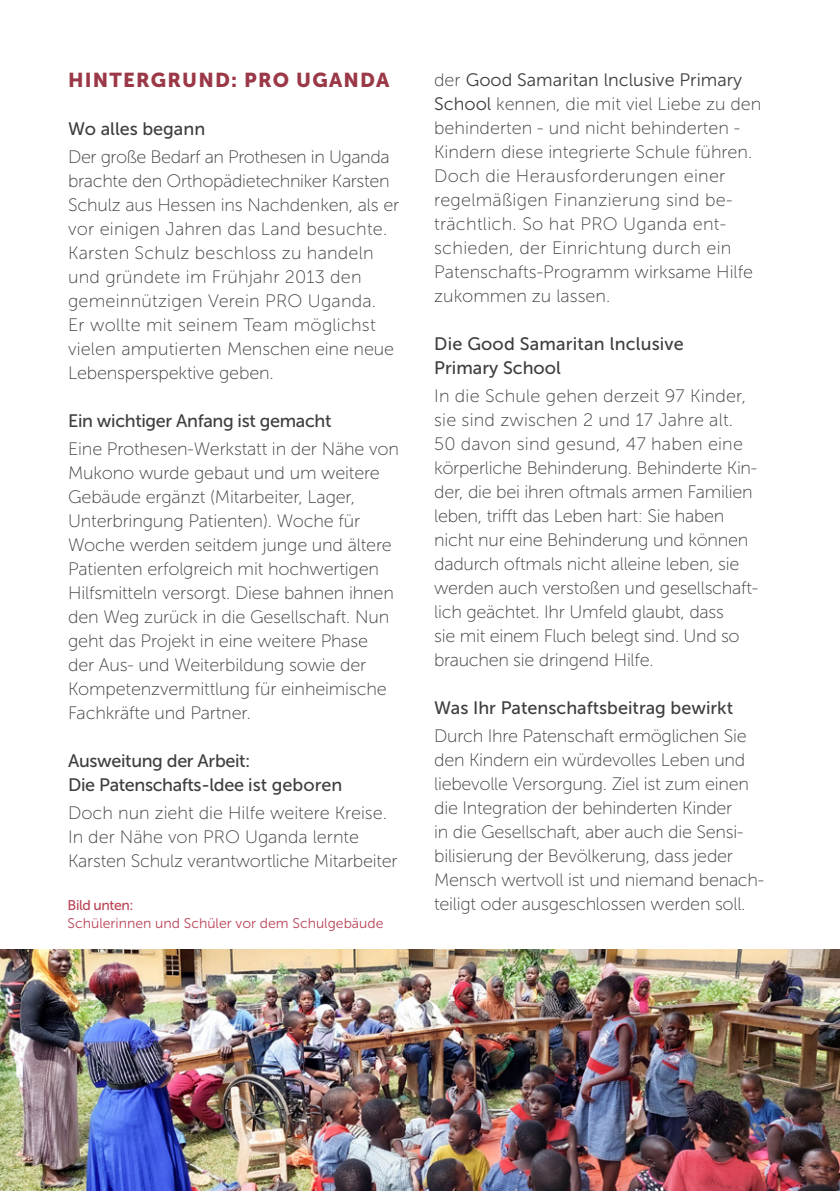
<style>
.page{position:relative;width:840px;height:1191px;background:#fff}
.page>*{position:absolute;margin:0;border:0;box-sizing:border-box;transform-origin:0 0}
.t1{font:20px "Museo Sans 900";letter-spacing:.06em;color:#9b3847}
.t2{font:18px/24px "Museo Sans 100";letter-spacing:-.01em;color:#3e3e3f}
.t3{font:18px/24px "Museo Sans 100";letter-spacing:.01em;color:#3e3e3f}
.t4{font:18px/24px "Museo Sans 500";color:#3e3e3f}
.t5{font:18px/24px "Museo Sans 500";letter-spacing:-.02em;color:#3e3e3f}
.t6{font:14px "Museo Sans 300";color:#ba4557}
.t7{font:14px "Museo Sans 500";letter-spacing:-.03em;color:#ba4557}
.s1{font-family:"Museo Sans 300"}
</style>
<div class="page">
<img style="left:0;top:950px;width:839px;height:241px">
<p class="t1" style="left:68px;top:69px;width:323px">HINTERGRUND: PRO UGANDA</p>
<p class="t4" style="left:68px;top:117px;width:138px">Wo alles begann</p>
<p class="t3" style="left:68px;top:145px;width:332px">Der große Bedarf an Prothesen in Uganda brachte den Orthopädietechniker Karsten Schulz aus Hessen ins Nachdenken, als er vor einigen Jahren das Land besuchte.<br>Karsten Schulz beschloss zu handeln und gründete im Frühjahr 2013 den gemeinnützigen Verein PRO Uganda.<br>Er wollte mit seinem Team möglichst vielen amputierten Menschen eine neue Lebensperspektive geben.</p>
<p class="t5" style="left:68px;top:409px;width:265px">Ein wichtiger Anfang ist gemacht</p>
<p class="t2" style="left:68px;top:437px;width:332px">Eine Prothesen-Werkstatt in der Nähe von Mukono wurde gebaut und um weitere Gebäude ergänzt (Mitarbeiter, Lager, Unterbringung Patienten). Woche für Woche werden seitdem junge und ältere Patienten erfolgreich mit hochwertigen Hilfsmitteln versorgt. Diese bahnen ihnen den Weg zurück in die Gesellschaft. Nun geht das Projekt in eine weitere Phase der Aus- und Weiterbildung sowie der Kompetenzvermittlung für einheimische Fachkräfte und Partner.</p>
<p class="t5" style="left:68px;top:749px;width:275px">Ausweitung der Arbeit:<br>Die Patenschafts-ldee ist geboren</p>
<p class="t2" style="left:68px;top:801px;width:331px">Doch nun zieht die Hilfe weitere Kreise.<br>In der Nähe von PRO Uganda lernte<br>Karsten Schulz verantwortliche Mitarbeiter</p>
<p class="t7" style="left:68px;top:898px;width:68px">Bild unten:</p>
<p class="t6" style="left:68px;top:916px;width:317px">Schülerinnen und Schüler vor dem Schulgebäude</p>
<p class="t2" style="left:434px;top:68px;width:328px">der <span class="s1">Good Samaritan lnclusive Primary School</span> kennen, die mit viel Liebe zu den behinderten - und nicht behinderten - Kindern diese integrierte Schule führen.<br>Doch die Herausforderungen einer regelmäßigen Finanzierung sind be&shy;trächtlich. So hat PRO Uganda ent&shy;schieden, der Einrichtung durch ein Patenschafts-Programm wirksame Hilfe zukommen zu lassen.</p>
<p class="t4" style="left:434px;top:331px;width:251px">Die Good Samaritan lnclusive<br>Primary School</p>
<p class="t2" style="left:434px;top:384px;width:325px">In die Schule gehen derzeit 97 Kinder, sie sind zwischen 2 und 17 Jahre alt.<br>50 davon sind gesund, 47 haben eine körperliche Behinderung. Behinderte Kin&shy;der, die bei ihren oftmals armen Familien leben, trifft das Leben hart: Sie haben nicht nur eine Behinderung und können dadurch oftmals nicht alleine leben, sie werden auch verstoßen und gesellschaft&shy;lich geächtet. Ihr Umfeld glaubt, dass<br>sie mit einem Fluch belegt sind. Und so brauchen sie dringend Hilfe.</p>
<p class="t4" style="left:434px;top:695px;width:300px">Was Ihr Patenschaftsbeitrag bewirkt</p>
<p class="t2" style="left:434px;top:724px;width:331px">Durch Ihre Patenschaft ermöglichen Sie den Kindern ein würdevolles Leben und liebevolle Versorgung. Ziel ist zum einen die Integration der behinderten Kinder<br>in die Gesellschaft, aber auch die Sensi&shy;bilisierung der Bevölkerung, dass jeder Mensch wertvoll ist und niemand benach&shy;teiligt oder ausgeschlossen werden soll.</p>
</div>
